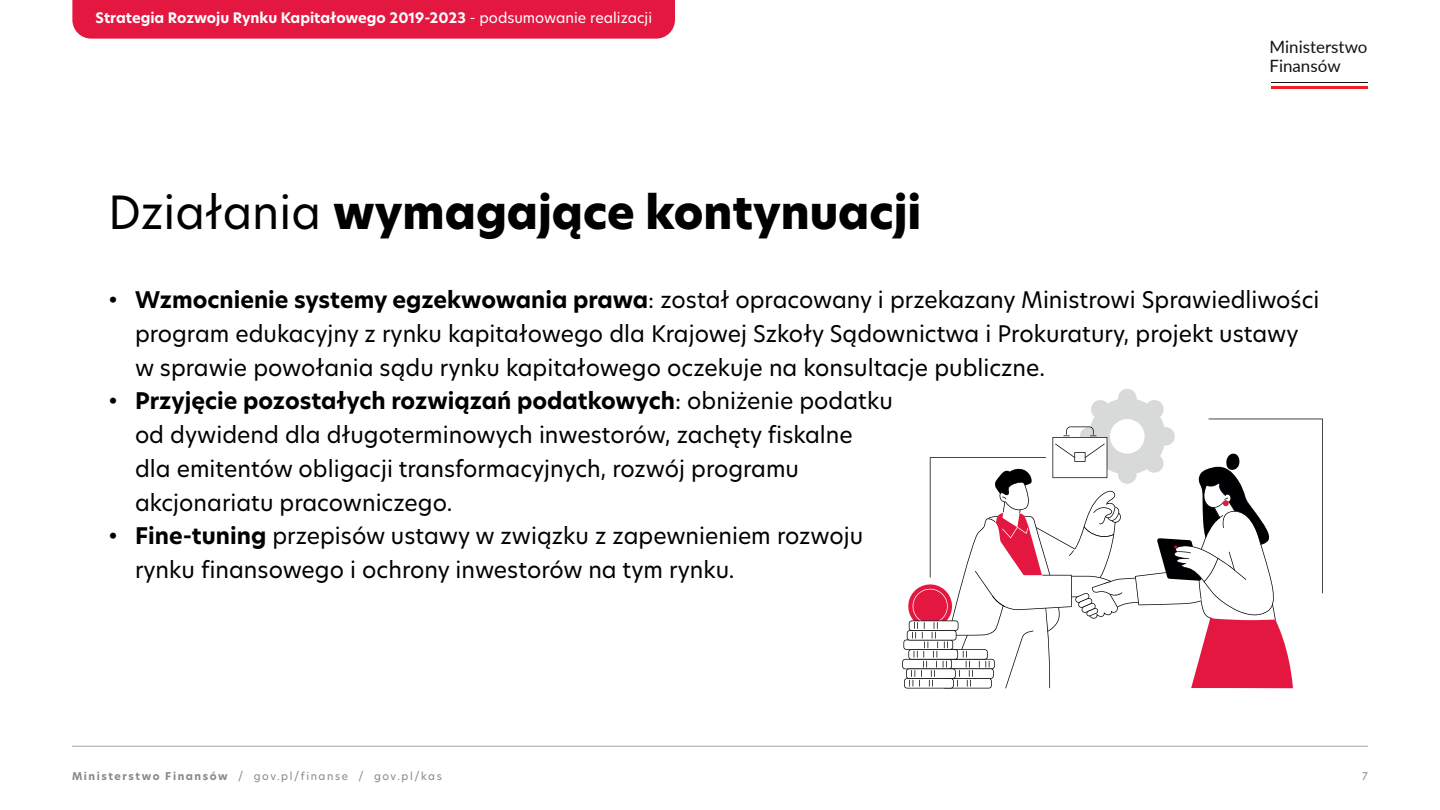
<style>
.page{position:relative;width:1440px;height:810px;background:#fff}
.page>*{position:absolute;margin:0;border:0;box-sizing:border-box;transform-origin:0 0}
.t1{font:800 45px "New Hero";color:#000002}
.t2{font:22.5px/33.8px "New Hero";color:#000002}
.t3{font:16.95px/18.9px "Lato";color:#0f1417}
.t4{font:700 14.25px "New Hero";color:#fff}
.t5{font:10.5px "New Hero";letter-spacing:.15em;color:#85888c}
.s1{font-weight:400}
.s2{font-weight:700}
</style>
<div class="page">
<div style="left:72px;top:0;width:603px;height:39px;background:#e41740"></div>
<hr style="left:1271px;top:85px;width:97px;height:3px;background:#ee1f25">
<hr style="left:1271px;top:82px;width:97px;height:1px;background:#0f1417">
<hr style="left:72px;top:746px;width:1296px;height:1px;background:#a1a7aa">
<svg style="left:902px;top:389px;width:421px;height:299px"></svg>
<p class="t4" style="left:96px;top:8px;width:558px">Strategia Rozwoju Rynku Kapitałowego 2019-2023 <span class="s1">- podsumowanie realizacji</span></p>
<h1 class="t1" style="left:108px;top:182px;width:815px"><span class="s1">Działania</span> wymagające kontynuacji</h1>
<p class="t3" style="left:1269px;top:36px;width:100px">Ministerstwo<br>Finansów</p>
<p class="t2" style="left:135px;top:283px;width:1186px;text-indent:-27px">• <span class="s2">Wzmocnienie systemy egzekwowania prawa</span>: został opracowany i przekazany Ministrowi Sprawiedliwości program edukacyjny z rynku kapitałowego dla Krajowej Szkoły Sądownictwa i Prokuratury, projekt ustawy w sprawie powołania sądu rynku kapitałowego oczekuje na konsultacje publiczne.</p>
<p class="t2" style="left:135px;top:384px;width:759px;text-indent:-27px">• <span class="s2">Przyjęcie pozostałych rozwiązań podatkowych</span>: obniżenie podatku od dywidend dla długoterminowych inwestorów, zachęty fiskalne dla emitentów obligacji transformacyjnych, rozwój programu akcjonariatu pracowniczego.</p>
<p class="t2" style="left:135px;top:519px;width:730px;text-indent:-27px">• <span class="s2">Fine-tuning</span> przepisów ustawy w związku z zapewnieniem rozwoju rynku finansowego i ochrony inwestorów na tym rynku.</p>
<p class="t5" style="left:72px;top:769px;width:371px"><span class="s2">Ministerstwo Finansów</span> / gov.pl/finanse / gov.pl/kas</p>
<p class="t5" style="left:1362px;top:769px;width:7px">7</p>
</div>
